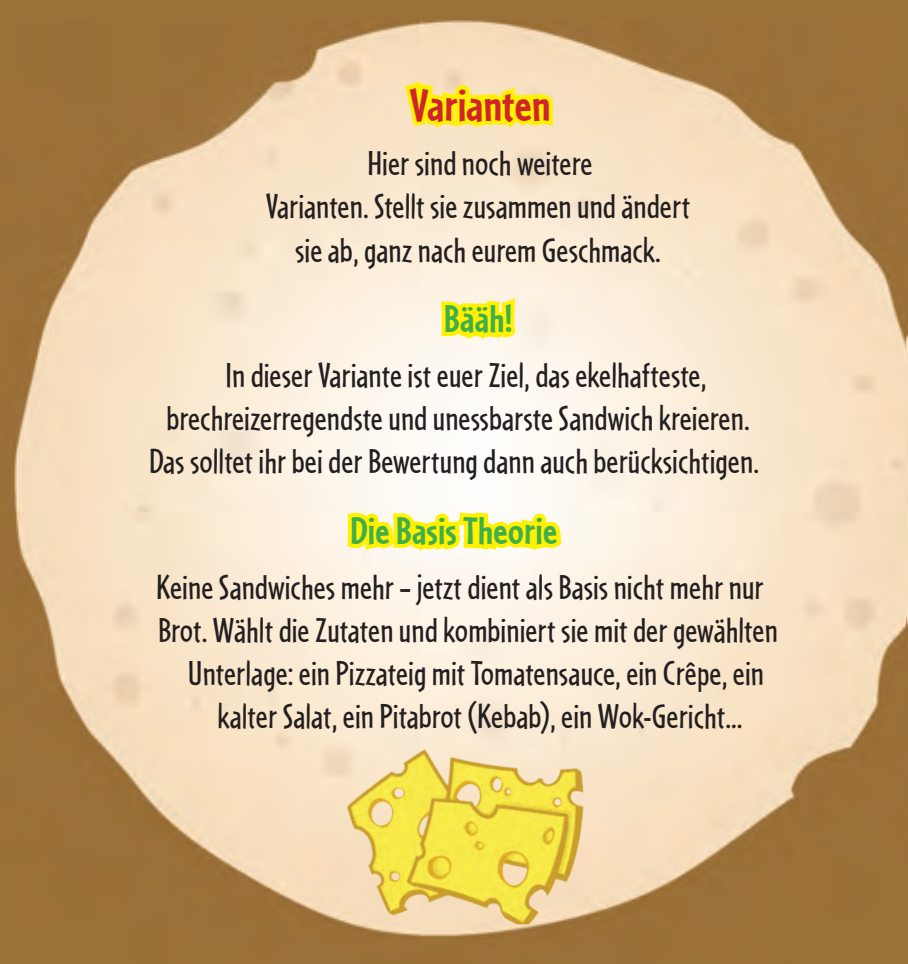
<style>
.page{position:relative;width:908px;height:964px;background:#fff}
.page>*{position:absolute;margin:0;border:0;box-sizing:border-box;transform-origin:0 0}
.titres{font:700 48px "Cafeteria";color:#d1232a}
.sous_titre{font:700 40px "Cafeteria";letter-spacing:.01em;color:#40ae49}
.courant{font:36px/43.2px "Cafeteria";color:#231f20;text-align:center}
</style>
<div class="page">
<img style="left:0;top:0;width:907px;height:964px">
<svg style="left:400px;top:75px;width:159px;height:60px;background:#fbe862"></svg>
<svg style="left:436px;top:292px;width:86px;height:55px;background:#fdf270"></svg>
<svg style="left:343px;top:506px;width:224px;height:52px"></svg>
<img style="left:291px;top:743px;width:347px;height:181px">
<p class="titres" style="left:409px;top:78px;width:142px">Varianten</p>
<p class="courant" style="left:265px;top:141px;width:426px">Hier sind noch weitere<br>Varianten. Stellt sie zusammen und ändert sie ab, ganz nach eurem Geschmack.</p>
<p class="sous_titre" style="left:444px;top:296px;width:69px">Bääh!</p>
<p class="courant" style="left:166px;top:353px;width:584px">In dieser Variante ist euer Ziel, das ekelhafteste, brechreizerregendste und unessbarste Sandwich kreieren.</p>
<p class="courant" style="left:149px;top:439px;width:611px">Das solltet ihr bei der Bewertung dann auch berücksichtigen.</p>
<p class="sous_titre" style="left:350px;top:508px;width:209px">Die Basis Theorie</p>
<p class="courant" style="left:156px;top:565px;width:608px">Keine Sandwiches mehr – jetzt dient als Basis nicht mehr nur</p>
<p class="courant" style="left:158px;top:608px;width:621px">Brot. Wählt die Zutaten und kombiniert sie mit der gewählten</p>
<p class="courant" style="left:188px;top:651px;width:577px">Unterlage: ein Pizzateig mit Tomatensauce, ein Crêpe, ein</p>
<p class="courant" style="left:217px;top:694px;width:526px">kalter Salat, ein Pitabrot (Kebab), ein Wok-Gericht…</p>
</div>
